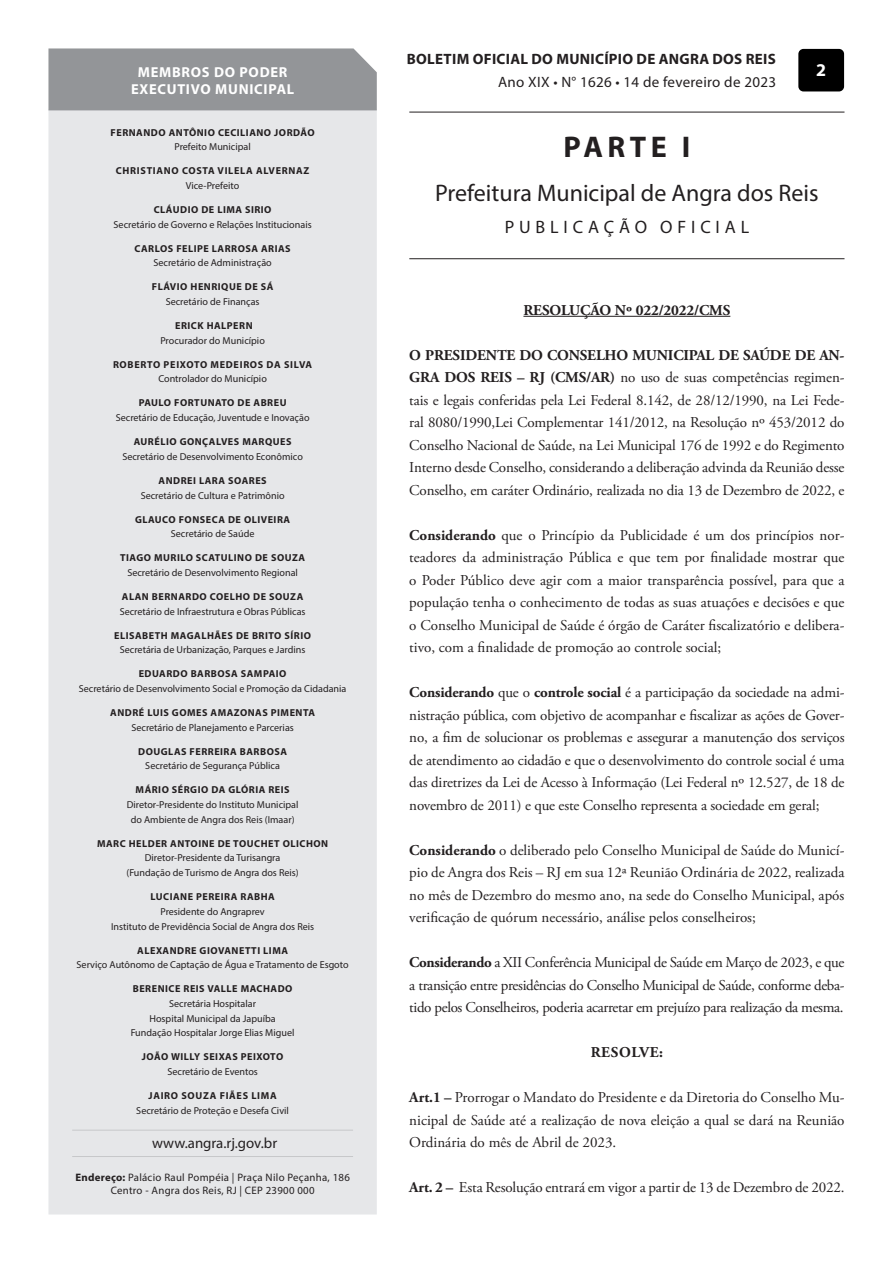
<style>
.page{position:relative;width:893px;height:1263px;background:#fff}
.page>*{position:absolute;margin:0;border:0;box-sizing:border-box;transform-origin:0 0}
.t1{font:700 30px "Myriad Pro";letter-spacing:.15em;color:#231f20}
.t2{font:24px "Myriad Pro";color:#231f20}
.t3{font:18px "Myriad Pro";letter-spacing:.27em;color:#231f20}
.t4{font:700 18px "Myriad Pro";color:#fff}
.Text_Body{font:15px/22.5px "Adobe Garamond Pro";letter-spacing:-.01em;color:#231f20;text-align:justify}
.t5{font:700 15px "Myriad Pro";letter-spacing:.02em;color:#231f20}
.t6{font:15px "Myriad Pro";letter-spacing:.02em;color:#231f20}
.PORTARIA{font:700 15px "Adobe Garamond";letter-spacing:-.01em;color:#231f20}
.RESOLVE{font:700 15px "Adobe Garamond";letter-spacing:.04em;color:#231f20}
.t7{font:14.85px "Myriad Pro";color:#231f20}
.t8{font:700 14.4px "Myriad Pro";letter-spacing:.05em;color:#fff}
.t9{font:10.8px/13px "Myriad Pro";letter-spacing:.025em;color:#231f20;text-align:center}
.t10{font:10.05px "Myriad Pro";color:#231f20}
.t11{font:700 10.05px "Myriad Pro";letter-spacing:.05em;color:#231f20}
.t12{font:700 10.05px "Myriad Pro";letter-spacing:.07em;color:#231f20}
.s1{font-weight:700}
</style>
<div class="page">
<div style="left:798px;top:49px;width:46px;height:42px;background:#000;border-radius:5px"></div>
<hr style="left:409px;top:112px;width:435px;height:1px;background:#231f20">
<hr style="left:409px;top:258px;width:435px;height:1px;background:#231f20">
<hr style="left:523px;top:316px;width:207px;height:1px;background:#231f20">
<div style="left:48px;top:110px;width:329px;height:1104px;background:#e6e7e9"></div>
<div style="left:48px;top:48px;width:329px;height:62px;background:#939598"></div>
<hr style="left:72px;top:1130px;width:281px;height:1px;background:#c7c8ca">
<hr style="left:72px;top:1156px;width:281px;height:1px;background:#c7c8ca">
<p class="t8" style="left:138px;top:62px;width:151px">MEMBROS DO PODER</p>
<p class="t8" style="left:131px;top:80px;width:165px">EXECUTIVO MUNICIPAL</p>
<p class="t11" style="left:111px;top:126px;width:206px">FERNANDO ANTÔNIO CECILIANO JORDÃO</p>
<p class="t10" style="left:174px;top:141px;width:78px">Prefeito Municipal</p>
<p class="t12" style="left:116px;top:164px;width:195px">CHRISTIANO COSTA VILELA ALVERNAZ</p>
<p class="t10" style="left:186px;top:179px;width:55px">Vice-Prefeito</p>
<p class="t11" style="left:154px;top:203px;width:119px">CLÁUDIO DE LIMA SIRIO</p>
<p class="t10" style="left:114px;top:218px;width:200px">Secretário de Governo e Relações Institucionais</p>
<p class="t11" style="left:135px;top:242px;width:158px">CARLOS FELIPE LARROSA ARIAS</p>
<p class="t10" style="left:153px;top:257px;width:120px">Secretário de Administração</p>
<p class="t11" style="left:152px;top:280px;width:123px">FLÁVIO HENRIQUE DE SÁ</p>
<p class="t10" style="left:166px;top:296px;width:95px">Secretário de Finanças</p>
<p class="t11" style="left:175px;top:319px;width:79px">ERICK HALPERN</p>
<p class="t10" style="left:160px;top:334px;width:106px">Procurador do Município</p>
<p class="t12" style="left:113px;top:358px;width:201px">ROBERTO PEIXOTO MEDEIROS DA SILVA</p>
<p class="t10" style="left:158px;top:373px;width:110px">Controlador do Município</p>
<p class="t11" style="left:139px;top:396px;width:149px">PAULO FORTUNATO DE ABREU</p>
<p class="t10" style="left:116px;top:412px;width:195px">Secretário de Educação, Juventude e Inovação</p>
<p class="t11" style="left:134px;top:435px;width:159px">AURÉLIO GONÇALVES MARQUES</p>
<p class="t10" style="left:122px;top:450px;width:182px">Secretário de Desenvolvimento Econômico</p>
<p class="t11" style="left:159px;top:474px;width:110px">ANDREI LARA SOARES</p>
<p class="t10" style="left:141px;top:489px;width:145px">Secretário de Cultura e Patrimônio</p>
<p class="t11" style="left:135px;top:513px;width:157px">GLAUCO FONSECA DE OLIVEIRA</p>
<p class="t10" style="left:171px;top:528px;width:85px">Secretário de Saúde</p>
<p class="t11" style="left:120px;top:551px;width:187px">TIAGO MURILO SCATULINO DE SOUZA</p>
<p class="t10" style="left:127px;top:566px;width:172px">Secretário de Desenvolvimento Regional</p>
<p class="t11" style="left:122px;top:590px;width:183px">ALAN BERNARDO COELHO DE SOUZA</p>
<p class="t10" style="left:120px;top:605px;width:187px">Secretário de Infraestrutura e Obras Públicas</p>
<p class="t11" style="left:114px;top:629px;width:198px">ELISABETH MAGALHÃES DE BRITO SÍRIO</p>
<p class="t10" style="left:120px;top:644px;width:187px">Secretária de Urbanização, Parques e Jardins</p>
<p class="t11" style="left:139px;top:667px;width:149px">EDUARDO BARBOSA SAMPAIO</p>
<p class="t10" style="left:79px;top:682px;width:269px">Secretário de Desenvolvimento Social e Promoção da Cidadania</p>
<p class="t11" style="left:110px;top:706px;width:206px">ANDRÉ LUIS GOMES AMAZONAS PIMENTA</p>
<p class="t10" style="left:131px;top:721px;width:164px">Secretário de Planejamento e Parcerias</p>
<p class="t11" style="left:138px;top:745px;width:150px">DOUGLAS FERREIRA BARBOSA</p>
<p class="t10" style="left:145px;top:760px;width:136px">Secretário de Segurança Pública</p>
<p class="t11" style="left:136px;top:783px;width:155px">MÁRIO SÉRGIO DA GLÓRIA REIS</p>
<p class="t10" style="left:127px;top:798px;width:173px">Diretor-Presidente do Instituto Municipal</p>
<p class="t10" style="left:131px;top:813px;width:165px">do Ambiente de Angra dos Reis (Imaar)</p>
<p class="t11" style="left:97px;top:837px;width:233px">MARC HELDER ANTOINE DE TOUCHET OLICHON</p>
<p class="t10" style="left:145px;top:852px;width:137px">Diretor-Presidente da Turisangra</p>
<p class="t10" style="left:126px;top:866px;width:174px">(Fundação de Turismo de Angra dos Reis)</p>
<p class="t11" style="left:150px;top:890px;width:126px">LUCIANE PEREIRA RABHA</p>
<p class="t10" style="left:160px;top:905px;width:106px">Presidente do Angraprev</p>
<p class="t10" style="left:111px;top:920px;width:205px">Instituto de Previdência Social de Angra dos Reis</p>
<p class="t11" style="left:137px;top:943px;width:152px">ALEXANDRE GIOVANETTI LIMA</p>
<p class="t10" style="left:77px;top:959px;width:274px">Serviço Autônomo de Captação de Água e Tratamento de Esgoto</p>
<p class="t11" style="left:133px;top:982px;width:161px">BERENICE REIS VALLE MACHADO</p>
<p class="t10" style="left:169px;top:997px;width:88px">Secretária Hospitalar</p>
<p class="t10" style="left:149px;top:1012px;width:128px">Hospital Municipal da Japuíba</p>
<p class="t10" style="left:131px;top:1027px;width:165px">Fundação Hospitalar Jorge Elias Miguel</p>
<p class="t11" style="left:142px;top:1050px;width:143px">JOÃO WILLY SEIXAS PEIXOTO</p>
<p class="t10" style="left:167px;top:1065px;width:92px">Secretário de Eventos</p>
<p class="t12" style="left:149px;top:1089px;width:130px">JAIRO SOUZA FIÃES LIMA</p>
<p class="t10" style="left:136px;top:1104px;width:154px">Secretário de Proteção e Desefa Civil</p>
<p class="t7" style="left:152px;top:1129px;width:127px">www.angra.rj.gov.br</p>
<p class="t7" style="left:152px;top:1134px;width:127px">www.angra.rj.gov.br</p>
<p class="t9" style="left:75px;top:1170px;width:276px"><span class="s1">Endereço:</span> Palácio Raul Pompéia | Praça Nilo Peçanha, 186<br>Centro - Angra dos Reis, RJ | CEP 23900 000</p>
<p class="t5" style="left:407px;top:50px;width:370px">BOLETIM OFICIAL DO MUNICÍPIO DE ANGRA DOS REIS</p>
<p class="t6" style="left:498px;top:73px;width:279px">Ano XIX • N° 1626 • 14 de fevereiro de 2023</p>
<p class="t4" style="left:816px;top:58px;width:11px">2</p>
<p class="t1" style="left:563px;top:128px;width:129px">PARTE I</p>
<p class="t2" style="left:435px;top:178px;width:385px">Prefeitura Municipal de Angra dos Reis</p>
<p class="t3" style="left:505px;top:216px;width:246px">PUBLICAÇÃO OFICIAL</p>
<p class="PORTARIA" style="left:523px;top:302px;width:208px">RESOLUÇÃO Nº 022/2022/CMS</p>
<p class="Text_Body" style="left:409px;top:344px;width:437px"><span class="s1">O PRESIDENTE DO CONSELHO MUNICIPAL DE SAÚDE DE AN-GRA DOS REIS – RJ (CMS/AR)</span> no uso de suas competências regimen&shy;tais e legais conferidas pela Lei Federal 8.142, de 28/12/1990, na Lei Fede&shy;ral 8080/1990,Lei Complementar 141/2012, na Resolução nº 453/2012 do Conselho Nacional de Saúde, na Lei Municipal 176 de 1992 e do Regimento Interno desde Conselho, considerando a deliberação advinda da Reunião desse Conselho, em caráter Ordinário, realizada no dia 13 de Dezembro de 2022, e</p>
<p class="Text_Body" style="left:409px;top:524px;width:437px"><span class="s1">Considerando</span> que o Princípio da Publicidade é um dos princípios nor&shy;teadores da administração Pública e que tem por finalidade mostrar que o Poder Público deve agir com a maior transparência possível, para que a população tenha o conhecimento de todas as suas atuações e decisões e que o Conselho Municipal de Saúde é órgão de Caráter fiscalizatório e delibera&shy;tivo, com a finalidade de promoção ao controle social;</p>
<p class="Text_Body" style="left:409px;top:682px;width:437px"><span class="s1">Considerando</span> que o <span class="s1">controle social</span> é a participação da sociedade na admi&shy;nistração pública, com objetivo de acompanhar e fiscalizar as ações de Gover&shy;no, a fim de solucionar os problemas e assegurar a manutenção dos serviços de atendimento ao cidadão e que o desenvolvimento do controle social é uma das diretrizes da Lei de Acesso à Informação (Lei Federal nº 12.527, de 18 de novembro de 2011) e que este Conselho representa a sociedade em geral;</p>
<p class="Text_Body" style="left:409px;top:839px;width:437px"><span class="s1">Considerando</span> o deliberado pelo Conselho Municipal de Saúde do Municí&shy;pio de Angra dos Reis – RJ em sua 12ª Reunião Ordinária de 2022, realizada no mês de Dezembro do mesmo ano, na sede do Conselho Municipal, após verificação de quórum necessário, análise pelos conselheiros;</p>
<p class="Text_Body" style="left:409px;top:952px;width:437px"><span class="s1">Considerando</span> a XII Conferência Municipal de Saúde em Março de 2023, e que a transição entre presidências do Conselho Municipal de Saúde, conforme deba&shy;tido pelos Conselheiros, poderia acarretar em prejuízo para realização da mesma.</p>
<p class="RESOLVE" style="left:591px;top:1044px;width:74px">RESOLVE:</p>
<p class="Text_Body" style="left:409px;top:1087px;width:437px"><span class="s1">Art.1 –</span> Prorrogar o Mandato do Presidente e da Diretoria do Conselho Mu&shy;nicipal de Saúde até a realização de nova eleição a qual se dará na Reunião Ordinária do mês de Abril de 2023.</p>
<p class="Text_Body" style="left:409px;top:1177px;width:437px"><span class="s1">Art. 2 –</span> Esta Resolução entrará em vigor a partir de 13 de Dezembro de 2022.</p>
</div>
